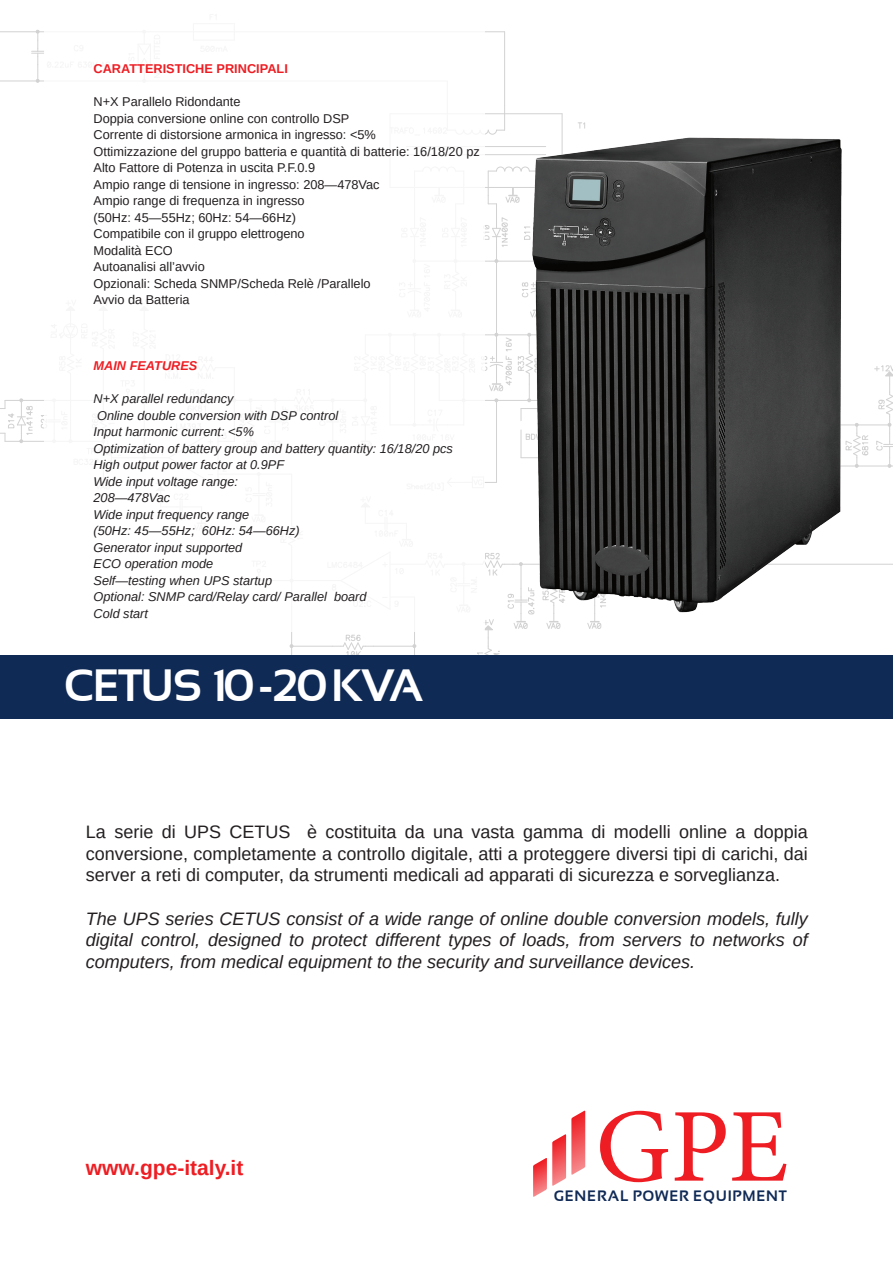
<style>
.page{position:relative;width:893px;height:1263px;background:#fff}
.page>*{position:absolute;margin:0;border:0;box-sizing:border-box;transform-origin:0 0}
.t1{font:105px "Minion Pro";color:#ee1d23}
.t2{font:700 45px "Sansation";letter-spacing:-.035em;color:#fff}
.t3{font:700 21px "Liberation Sans";color:#ee1d23}
.t4{font:18px/21.6px "Liberation Sans";color:#231f20;text-align:justify}
.t5{font:italic 18px/21.6px "Liberation Sans";color:#231f20;text-align:justify}
.t6{font:700 15px "Sansation";letter-spacing:.05em;color:#102a56}
.t7{font:12.75px/16.5px "Liberation Sans";color:#231f20}
.t8{font:italic 12.75px/16.5px "Liberation Sans";color:#231f20}
.t9{font:700 12.75px "Liberation Sans";color:#ee1d23}
.t10{font:italic 700 12.75px "Liberation Sans";color:#ee1d23}
.t11{font:7.95px "Times New Roman";color:#231f20}
</style>
<div class="page">
<div style="left:0;top:655px;width:893px;height:64px;background:#102a56"></div>
<img style="left:514px;top:116px;width:343px;height:513px">
<svg style="left:533px;top:1110px;width:52px;height:87px"></svg>
<p class="t9" style="left:94px;top:60px;width:196px">CARATTERISTICHE PRINCIPALI</p>
<p class="t7" style="left:94px;top:93px;width:388px">N+X Parallelo Ridondante<br>Doppia conversione online con controllo DSP<br>Corrente di distorsione armonica in ingresso: &lt;5%<br>Ottimizzazione del gruppo batteria e quantità di batterie: 16/18/20 pz Alto Fattore di Potenza in uscita P.F.0.9<br>Ampio range di tensione in ingresso: 208—478Vac<br>Ampio range di frequenza in ingresso<br>(50Hz: 45—55Hz; 60Hz: 54—66Hz)<br>Compatibile con il gruppo elettrogeno<br>Modalità ECO<br>Autoanalisi all’avvio<br>Opzionali: Scheda SNMP/Scheda Relè /Parallelo<br>Avvio da Batteria</p>
<p class="t10" style="left:94px;top:357px;width:105px">MAIN FEATURES</p>
<p class="t8" style="left:94px;top:390px;width:361px">N+X parallel redundancy<br>Online double conversion with DSP control<br>Input harmonic current: &lt;5%<br>Optimization of battery group and battery quantity: 16/18/20 pcs<br>High output power factor at 0.9PF<br>Wide input voltage range:<br>208—478Vac<br>Wide input frequency range<br>(50Hz: 45—55Hz; 60Hz: 54—66Hz)<br>Generator input supported<br>ECO operation mode<br>Self—testing when UPS startup<br>Optional: SNMP card/Relay card/ Parallel board<br>Cold start</p>
<p class="t11" style="left:105px;top:438px;width:6px">3</p>
<p class="t11" style="left:118px;top:448px;width:6px">2</p>
<p class="t11" style="left:105px;top:466px;width:6px">1</p>
<h2 class="t2" style="left:64px;top:660px;width:361px">CETUS 10 -20 KVA</h2>
<p class="t4" style="left:86px;top:821px;width:723px">La serie di UPS CETUS è costituita da una vasta gamma di modelli online a doppia conversione, completamente a controllo digitale, atti a proteggere diversi tipi di carichi, dai server a reti di computer, da strumenti medicali ad apparati di sicurezza e sorveglianza.</p>
<p class="t5" style="left:86px;top:907px;width:723px">The UPS series CETUS consist of a wide range of online double conversion models, fully digital control, designed to protect different types of loads, from servers to networks of computers, from medical equipment to the security and surveillance devices.</p>
<h3 class="t3" style="left:86px;top:1153px;width:159px">www.gpe-italy.it</h3>
<h1 class="t1" style="left:595px;top:1077px;width:195px">GPE</h1>
<p class="t6" style="left:554px;top:1187px;width:234px">GENERAL POWER EQUIPMENT</p>
</div>
